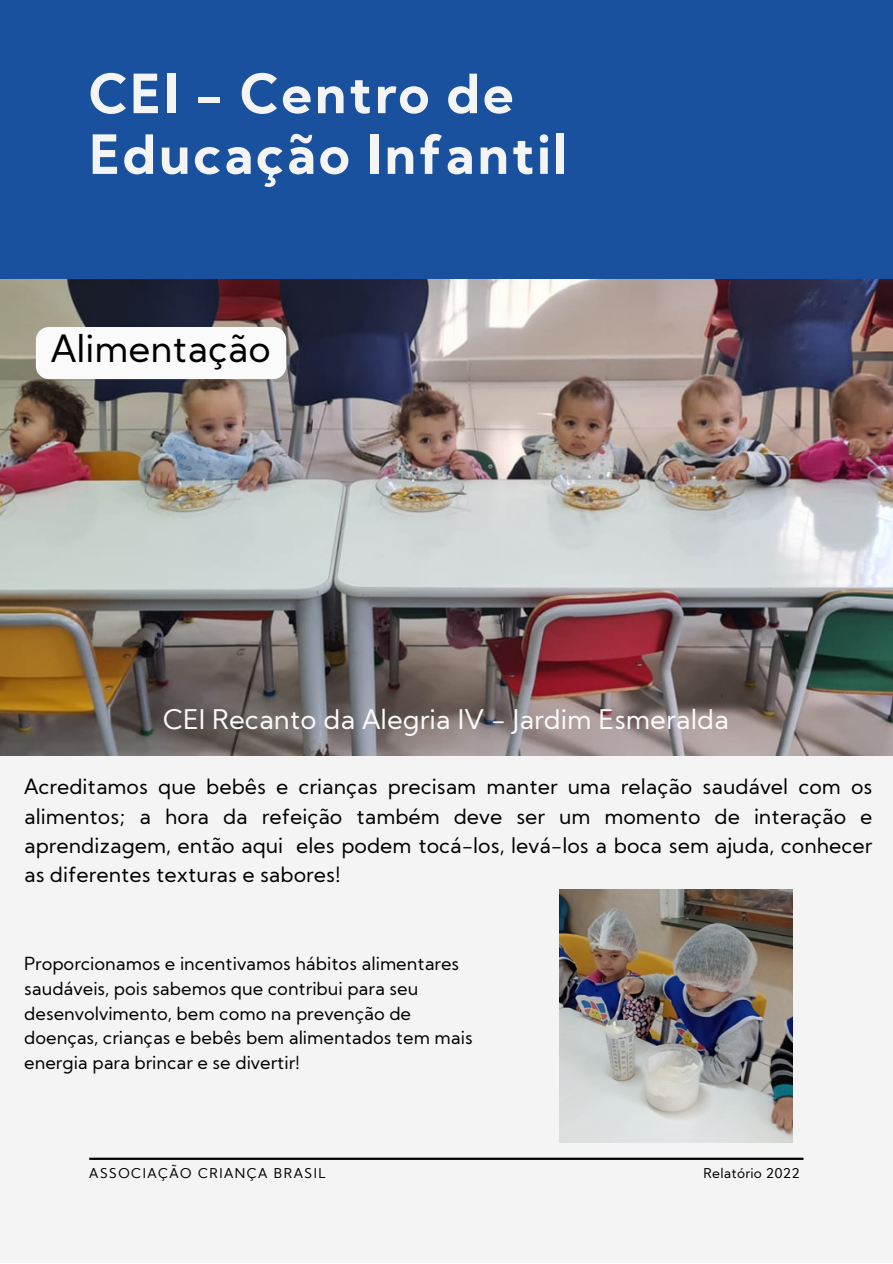
<style>
.page{position:relative;width:893px;height:1264px;background:#fff}
.page>*{position:absolute;margin:0;border:0;box-sizing:border-box;transform-origin:0 0}
.t1{font:700 54px/60.8px "Kumbh Sans";letter-spacing:.045em;color:#f4f4f4}
.t2{font:37.5px "Kumbh Sans";color:#000}
.t3{font:27px "Kumbh Sans";color:#fbfafa}
.t4{font:21px/29.2px "Kumbh Sans";color:#000;text-align:justify}
.t5{font:18px/24.8px "Kumbh Sans";color:#000}
.t6{font:13.5px "Kumbh Sans";letter-spacing:.11em;color:#000}
.t7{font:13.5px "Kumbh Sans";letter-spacing:.015em;color:#000}
</style>
<div class="page">
<div style="left:0;top:0;width:892px;height:1262px;background:#f4f4f4"></div>
<img style="left:0;top:279px;width:892px;height:476px">
<hr style="left:89px;top:1157px;width:714px;height:2px;background:#000">
<div style="left:0;top:0;width:892px;height:279px;background:#19519e"></div>
<img style="left:559px;top:889px;width:233px;height:253px">
<div style="left:36px;top:327px;width:250px;height:52px;background:#fbfafa;border-radius:13px"></div>
<h1 class="t1" style="left:89px;top:69px;width:480px">CEI - Centro de<br>Educação Infantil</h1>
<h2 class="t2" style="left:51px;top:333px;width:221px">Alimentação</h2>
<p class="t3" style="left:163px;top:708px;width:567px">CEI Recanto da Alegria IV - Jardim Esmeralda</p>
<p class="t4" style="left:24px;top:774px;width:849px">Acreditamos que bebês e crianças precisam manter uma relação saudável com os alimentos; a hora da refeição também deve ser um momento de interação e aprendizagem, então aqui eles podem tocá-los, levá-los a boca sem ajuda, conhecer as diferentes texturas e sabores!</p>
<p class="t5" style="left:24px;top:953px;width:450px">Proporcionamos e incentivamos hábitos alimentares saudáveis, pois sabemos que contribui para seu desenvolvimento, bem como na prevenção de doenças, crianças e bebês bem alimentados tem mais energia para brincar e se divertir!</p>
<p class="t6" style="left:89px;top:1168px;width:238px">ASSOCIAÇÃO CRIANÇA BRASIL</p>
<p class="t7" style="left:703px;top:1168px;width:98px">Relatório 2022</p>
</div>
